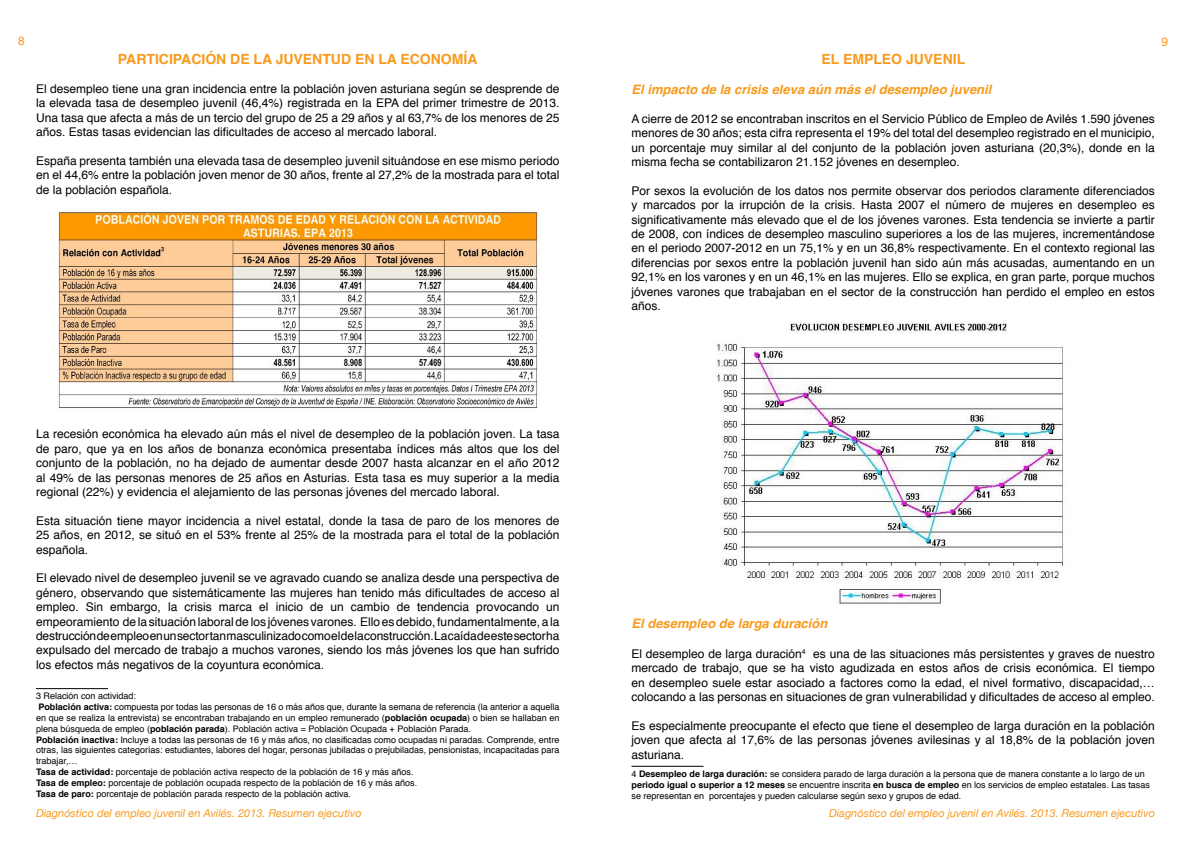
<style>
.page{position:relative;width:1191px;height:842px;background:#fff}
.page>*{position:absolute;margin:0;border:0;box-sizing:border-box;transform-origin:0 0}
.t1{font:700 14px "Helvetica";color:#f89a1d}
.t2{font:italic 700 13px "Helvetica";color:#f89a1d}
.t3{font:12px/14.4px "Helvetica";color:#000;text-align:justify}
.t4{font:12px "Helvetica";color:#f89a1d}
.t5{font:italic 11px "Helvetica Neue";color:#f89a1d}
.t6{font:9px/10.8px "Helvetica";color:#000}
.s1{font-weight:700}
</style>
<div class="page">
<hr style="left:631px;top:766px;width:72px;height:1px;background:#000">
<hr style="left:36px;top:688px;width:72px;height:1px;background:#000">
<img style="left:58px;top:211px;width:481px;height:197px">
<img style="left:716px;top:322px;width:348px;height:283px">
<p class="t4" style="left:18px;top:32px;width:8px">8</p>
<p class="t4" style="left:1161px;top:32px;width:8px">9</p>
<p class="t1" style="left:118px;top:48px;width:38px">PARTICIPACIÓN</p>
<p class="t1" style="left:230px;top:48px;width:56px">DELAJUVENTUD</p>
<p class="t1" style="left:355px;top:48px;width:57px">ENLAECONOM</p>
<p class="t1" style="left:463px;top:48px;width:15px">ÍA</p>
<p class="t3" style="left:36px;top:82px;width:525px">El desempleo tiene una gran incidencia entre la población joven asturiana según se desprende de la elevada tasa de desempleo juvenil (46,4%) registrada en la EPA del primer trimestre de 2013.<br>Una tasa que afecta a más de un tercio del grupo de 25 a 29 años y al 63,7% de los menores de 25 años. Estas tasas evidencian las dificultades de acceso al mercado laboral.</p>
<p class="t3" style="left:36px;top:154px;width:525px">España presenta también una elevada tasa de desempleo juvenil situándose en ese mismo periodo en el 44,6% entre la población joven menor de 30 años, frente al 27,2% de la mostrada para el total de la población española.</p>
<p class="t3" style="left:36px;top:427px;width:525px">La recesión económica ha elevado aún más el nivel de desempleo de la población joven. La tasa de paro, que ya en los años de bonanza económica presentaba índices más altos que los del conjunto de la población, no ha dejado de aumentar desde 2007 hasta alcanzar en el año 2012 al 49% de las personas menores de 25 años en Asturias. Esta tasa es muy superior a la media regional (22%) y evidencia el alejamiento de las personas jóvenes del mercado laboral.</p>
<p class="t3" style="left:36px;top:514px;width:525px">Esta situación tiene mayor incidencia a nivel estatal, donde la tasa de paro de los menores de 25 años, en 2012, se situó en el 53% frente al 25% de la mostrada para el total de la población española.</p>
<p class="t3" style="left:36px;top:571px;width:525px">El elevado nivel de desempleo juvenil se ve agravado cuando se analiza desde una perspectiva de género, observando que sistemáticamente las mujeres han tenido más dificultades de acceso al empleo. Sin embargo, la crisis marca el inicio de un cambio de tendencia provocando un empeoramiento de la situación laboral de los jóvenes varones. Ello es debido, fundamentalmente, a la destrucción de empleo en un sector tan masculinizado como el de la construcción. La caída de este sector ha expulsado del mercado de trabajo a muchos varones, siendo los más jóvenes los que han sufrido los efectos más negativos de la coyuntura económica.</p>
<p class="t6" style="left:36px;top:691px;width:525px">3 Relación con actividad:<br><span class="s1">Población activa:</span> compuesta por todas las personas de 16 o más años que, durante la semana de referencia (la anterior a aquella en que se realiza la entrevista) se encontraban trabajando en un empleo remunerado (<span class="s1">población ocupada</span>) o bien se hallaban en plena búsqueda de empleo (<span class="s1">población parada</span>). Población activa = Población Ocupada + Población Parada.<br><span class="s1">Población inactiva:</span> Incluye a todas las personas de 16 y más años, no clasificadas como ocupadas ni paradas. Comprende, entre otras, las siguientes categorías: estudiantes, labores del hogar, personas jubiladas o prejubiladas, pensionistas, incapacitadas para trabajar,…<br><span class="s1">Tasa de actividad:</span> porcentaje de población activa respecto de la población de 16 y más años.<br><span class="s1">Tasa de empleo:</span> porcentaje de población ocupada respecto de la población de 16 y más años.<br><span class="s1">Tasa de paro:</span> porcentaje de población parada respecto de la población activa.</p>
<p class="t1" style="left:821px;top:48px;width:33px">EL EMPLEO</p>
<p class="t1" style="left:906px;top:48px;width:10px">JUVENIL</p>
<p class="t2" style="left:631px;top:79px;width:361px">El impacto de la crisis eleva aún más el desempleo juvenil</p>
<p class="t3" style="left:631px;top:112px;width:525px">A cierre de 2012 se encontraban inscritos en el Servicio Público de Empleo de Avilés 1.590 jóvenes menores de 30 años; esta cifra representa el 19% del total del desempleo registrado en el municipio, un porcentaje muy similar al del conjunto de la población joven asturiana (20,3%), donde en la misma fecha se contabilizaron 21.152 jóvenes en desempleo.</p>
<p class="t3" style="left:631px;top:184px;width:525px">Por sexos la evolución de los datos nos permite observar dos periodos claramente diferenciados y marcados por la irrupción de la crisis. Hasta 2007 el número de mujeres en desempleo es significativamente más elevado que el de los jóvenes varones. Esta tendencia se invierte a partir de 2008, con índices de desempleo masculino superiores a los de las mujeres, incrementándose en el periodo 2007-2012 en un 75,1% y en un 36,8% respectivamente. En el contexto regional las diferencias por sexos entre la población juvenil han sido aún más acusadas, aumentando en un 92,1% en los varones y en un 46,1% en las mujeres. Ello se explica, en gran parte, porque muchos jóvenes varones que trabajaban en el sector de la construcción han perdido el empleo en estos años.</p>
<p class="t2" style="left:631px;top:613px;width:197px">El desempleo de larga duración</p>
<p class="t3" style="left:631px;top:647px;width:525px">El desempleo de larga duración<sup>4</sup> es una de las situaciones más persistentes y graves de nuestro mercado de trabajo, que se ha visto agudizada en estos años de crisis económica. El tiempo en desempleo suele estar asociado a factores como la edad, el nivel formativo, discapacidad,… colocando a las personas en situaciones de gran vulnerabilidad y dificultades de acceso al empleo.</p>
<p class="t3" style="left:631px;top:719px;width:525px">Es especialmente preocupante el efecto que tiene el desempleo de larga duración en la población joven que afecta al 17,6% de las personas jóvenes avilesinas y al 18,8% de la población joven asturiana.</p>
<p class="t6" style="left:631px;top:769px;width:520px">4 <span class="s1">Desempleo de larga duración:</span> se considera parado de larga duración a la persona que de manera constante a lo largo de un <span class="s1">periodo igual o superior a 12 meses</span> se encuentre inscrita <span class="s1">en busca de empleo</span> en los servicios de empleo estatales. Las tasas se representan en porcentajes y pueden calcularse según sexo y grupos de edad.</p>
<p class="t5" style="left:36px;top:806px;width:327px">Diagnóstico del empleo juvenil en Avilés. 2013. Resumen ejecutivo</p>
<p class="t5" style="left:829px;top:806px;width:327px">Diagnóstico del empleo juvenil en Avilés. 2013. Resumen ejecutivo</p>
</div>
